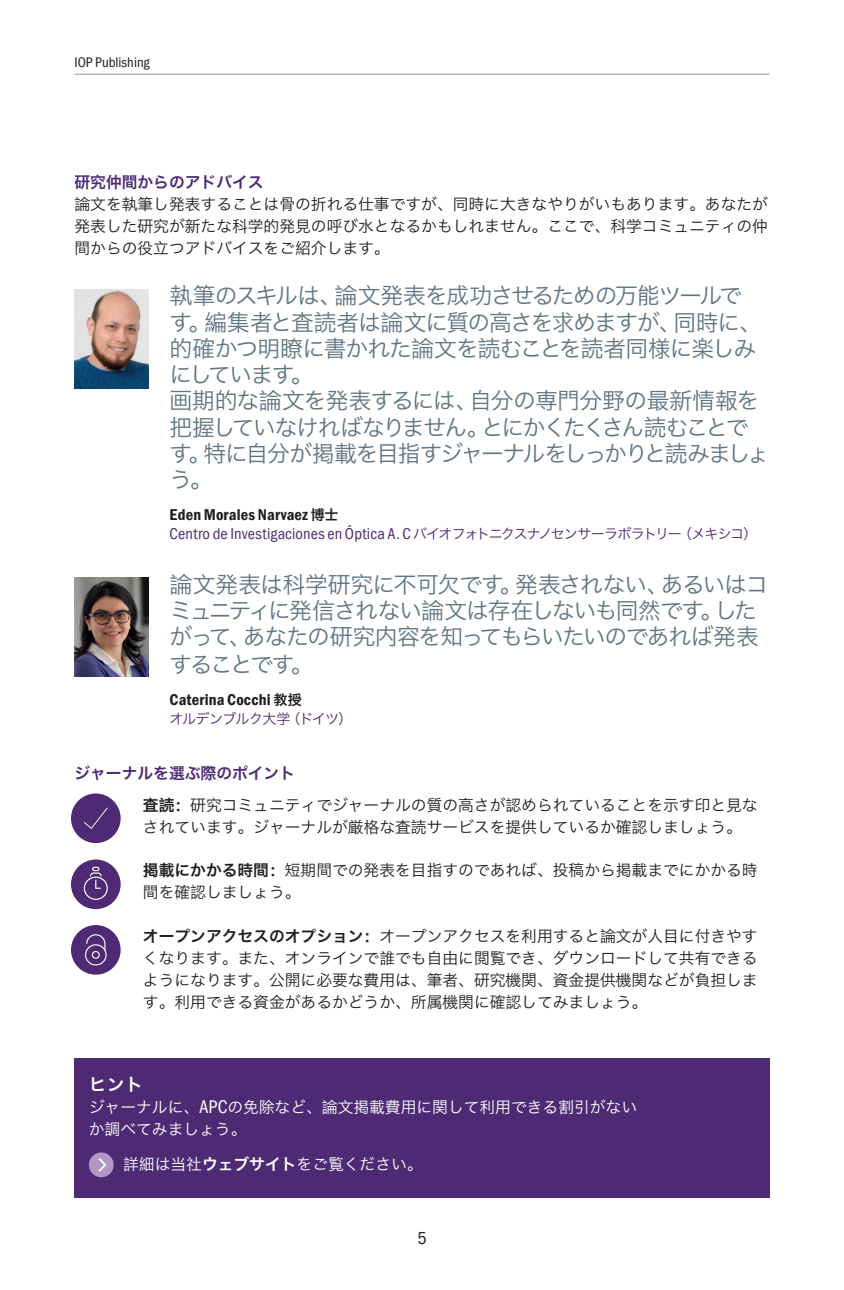
<style>
.page{position:relative;width:844px;height:1290px;background:#fff}
.page>*{position:absolute;margin:0;border:0;box-sizing:border-box;transform-origin:0 0}
.t1{font:22.75px/26.2px "Hiragino Sans GB W3";letter-spacing:-.055em;color:#5f7585}
.t2{font:17.5px "Hiragino Sans GB W6";color:#fff}
.t3{font:17.5px "Franklin Gothic Cond ITC";color:#231f20}
.t4{font:15.75px/21.9px "Hiragino Sans GB W3";color:#231f20}
.t5{font:15.75px/19.2px "Franklin Gothic Cond ITC";letter-spacing:.015em;color:#4e2a74}
.t6{font:15.75px/21.9px "Hiragino Sans GB W3";color:#fff}
.t7{font:15.75px "Hiragino Sans GB W6";color:#4e2a74}
.t8{font:600 15.75px "Franklin Gothic Cond ITC";letter-spacing:.01em;color:#231f20}
.t9{font:14px "Hiragino Sans GB W3";letter-spacing:-.05em;color:#4e2a74}
.t10{font:14px "Franklin Gothic Cond ITC";color:#231f20}
.s1{font-weight:600;color:#231f20}
.s2{font-family:"Hiragino Sans GB W6";font-size:14px;color:#231f20}
.s3{font-family:"Hiragino Sans GB W3";font-size:14px}
.s4{font-family:"Hiragino Sans GB W6";font-weight:400;font-size:14px}
.s5{font-family:"Hiragino Sans GB W6"}
.s6{font-family:"Franklin Gothic Cond ITC";font-size:18.38px}
</style>
<div class="page">
<hr style="left:74px;top:74px;width:695px;height:1px;background:#939598">
<div style="left:74px;top:1058px;width:695px;height:140px;background:#4e2a74"></div>
<div style="left:89px;top:1152px;width:25px;height:25px;background:#b297c4;border-radius:50%"></div>
<svg style="left:98px;top:1158px;width:8px;height:13px"></svg>
<div style="left:71px;top:793px;width:50px;height:50px;background:#4e2a74;border-radius:50%"></div>
<div style="left:71px;top:859px;width:50px;height:50px;background:#4e2a74;border-radius:50%"></div>
<div style="left:71px;top:925px;width:50px;height:49px;background:#4e2a74;border-radius:50%"></div>
<svg style="left:84px;top:807px;width:24px;height:22px"></svg>
<svg style="left:85px;top:934px;width:22px;height:31px"></svg>
<svg style="left:84px;top:867px;width:24px;height:33px"></svg>
<img style="left:74px;top:289px;width:75px;height:99px">
<img style="left:74px;top:577px;width:75px;height:100px">
<p class="t10" style="left:74px;top:54px;width:77px">IOP Publishing</p>
<p class="t7" style="left:74px;top:172px;width:191px">研究仲間からのアドバイス</p>
<p class="t4" style="left:74px;top:193px;width:695px;text-align:justify">論文を執筆し発表することは骨の折れる仕事ですが、同時に大きなやりがいもあります。あなたが発表した研究が新たな科学的発見の呼び水となるかもしれません。ここで、科学コミュニティの仲間からの役立つアドバイスをご紹介します。</p>
<h1 class="t1" style="left:169px;top:282px;width:601px">執筆のスキルは、論文発表を成功させるための万能ツールです。編集者と査読者は論文に質の高さを求めますが、同時に、的確かつ明瞭に書かれた論文を読むことを読者同様に楽しみにしています。<br>画期的な論文を発表するには、自分の専門分野の最新情報を把握していなければなりません。とにかくたくさん読むことです。特に自分が掲載を目指すジャーナルをしっかりと読みましょう。</h1>
<p class="t5" style="left:169px;top:505px;width:589px"><span class="s1">Eden Morales Narvaez</span> <span class="s2">博士<br></span>Centro de Investigaciones en Óptica A. C <span class="s3">バイオフォトニクスナノセンサーラボラトリー（メキシコ）</span></p>
<h1 class="t1" style="left:169px;top:570px;width:600px;line-height:26.8px">論文発表は科学研究に不可欠です。発表されない、あるいはコミュニティに発信されない論文は存在しないも同然です。したがって、あなたの研究内容を知ってもらいたいのであれば発表することです。</h1>
<p class="t8" style="left:169px;top:690px;width:134px">Caterina Cocchi <span class="s4">教授</span></p>
<p class="t9" style="left:169px;top:710px;width:184px">オルデンブルク大学（ドイツ）</p>
<p class="t7" style="left:74px;top:762px;width:222px">ジャーナルを選ぶ際のポイント</p>
<p class="t4" style="left:143px;top:793px;width:616px"><span class="s5">査読：</span>研究コミュニティでジャーナルの質の高さが認められていることを示す印と見なされています。ジャーナルが厳格な査読サービスを提供しているか確認しましょう。</p>
<p class="t4" style="left:143px;top:859px;width:616px"><span class="s5">掲載にかかる時間：</span>短期間での発表を目指すのであれば、投稿から掲載までにかかる時間を確認しましょう。</p>
<p class="t4" style="left:143px;top:925px;width:616px;text-align:justify"><span class="s5">オープンアクセスのオプション：</span>オープンアクセスを利用すると論文が人目に付きやすくなります。また、オンラインで誰でも自由に閲覧でき、ダウンロードして共有できるようになります。公開に必要な費用は、筆者、研究機関、資金提供機関などが負担します。利用できる資金があるかどうか、所属機関に確認してみましょう。</p>
<p class="t2" style="left:89px;top:1073px;width:56px">ヒント</p>
<p class="t6" style="left:89px;top:1096px;width:549px">ジャーナルに、<span class="s6">APC</span>の免除など、論文掲載費用に関して利用できる割引がないか調べてみましょう。</p>
<p class="t6" style="left:123px;top:1152px;width:301px">詳細は当社<span class="s5">ウェブサイト</span>をご覧ください。</p>
<p class="t3" style="left:417px;top:1228px;width:11px">5</p>
</div>
